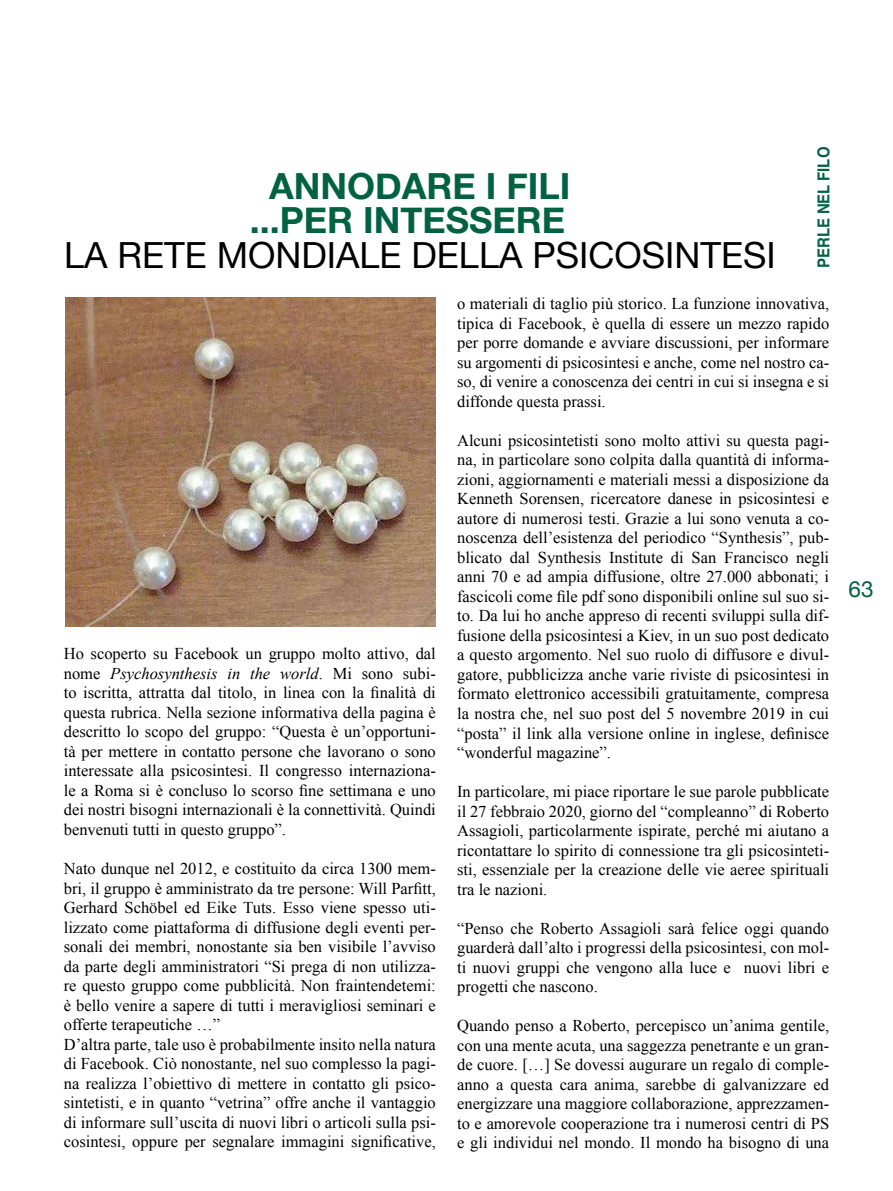
<style>
.page{position:relative;width:893px;height:1191px;background:#fff}
.page>*{position:absolute;margin:0;border:0;box-sizing:border-box;transform-origin:0 0}
.t1{font:36px "Helvetica Neue";color:#000}
.t2{font:700 36px/34.5px "Helvetica Neue";color:#006241;text-align:center}
.t3{font:22.5px "Helvetica Neue";color:#006241}
.t4{font:16.5px/19.5px "Times New Roman";color:#000;text-align:justify}
.t5{font:700 16.5px "Helvetica";color:#006241;scale:.9 1}
.s1{font-style:italic}
</style>
<div class="page">
<img style="left:65px;top:298px;width:371px;height:328px">
<h1 class="t2" style="left:250px;top:170px;width:322px">ANNODARE I FILI ...PER INTESSERE</h1>
<h1 class="t1" style="left:64px;top:229px;width:713px">LA RETE MONDIALE DELLA PSICOSINTESI</h1>
<p class="t5" style="left:810px;top:268px;width:136px;rotate:-90deg">PERLE NEL FILO</p>
<p class="t4" style="left:64px;top:644px;width:374px">Ho scoperto su Facebook un gruppo molto attivo, dal nome <span class="s1">Psychosynthesis in the world</span>. Mi sono subi&shy;to iscritta, attratta dal titolo, in linea con la finalità di questa rubrica. Nella sezione informativa della pagina è descritto lo scopo del gruppo: “Questa è un’opportuni&shy;tà per mettere in contatto persone che lavorano o sono interessate alla psicosintesi. Il congresso internaziona&shy;le a Roma si è concluso lo scorso fine settimana e uno dei nostri bisogni internazionali è la connettività. Quindi benvenuti tutti in questo gruppo”.</p>
<p class="t4" style="left:64px;top:858px;width:374px;text-align:left">Nato dunque nel 2012, e costituito da circa 1300 mem&shy;bri, il gruppo è amministrato da tre persone: Will Parfitt, Gerhard Schöbel ed Eike Tuts. Esso viene spesso uti&shy;lizzato come piattaforma di diffusione degli eventi per&shy;sonali dei membri, nonostante sia ben visibile l’avviso da parte degli amministratori “Si prega di non utilizza&shy;re questo gruppo come pubblicità. Non fraintendetemi: è bello venire a sapere di tutti i meravigliosi seminari e offerte terapeutiche …”<br>D’altra parte, tale uso è probabilmente insito nella natura di Facebook. Ciò nonostante, nel suo complesso la pagi&shy;na realizza l’obiettivo di mettere in contatto gli psico&shy;sintetisti, e in quanto “vetrina” offre anche il vantaggio di informare sull’uscita di nuovi libri o articoli sulla psi&shy;cosintesi, oppure per segnalare immagini significative,</p>
<p class="t4" style="left:457px;top:294px;width:374px">o materiali di taglio più storico. La funzione innovativa, tipica di Facebook, è quella di essere un mezzo rapido per porre domande e avviare discussioni, per informare su argomenti di psicosintesi e anche, come nel nostro ca&shy;so, di venire a conoscenza dei centri in cui si insegna e si diffonde questa prassi.</p>
<p class="t4" style="left:457px;top:430px;width:374px">Alcuni psicosintetisti sono molto attivi su questa pagi&shy;na, in particolare sono colpita dalla quantità di informa&shy;zioni, aggiornamenti e materiali messi a disposizione da Kenneth Sorensen, ricercatore danese in psicosintesi e autore di numerosi testi. Grazie a lui sono venuta a co&shy;noscenza dell’esistenza del periodico “Synthesis”, pub&shy;blicato dal Synthesis Institute di San Francisco negli anni 70 e ad ampia diffusione, oltre 27.000 abbonati; i fascicoli come file pdf sono disponibili online sul suo si&shy;to. Da lui ho anche appreso di recenti sviluppi sulla dif&shy;fusione della psicosintesi a Kiev, in un suo post dedicato a questo argomento. Nel suo ruolo di diffusore e divul&shy;gatore, pubblicizza anche varie riviste di psicosintesi in formato elettronico accessibili gratuitamente, compresa la nostra che, nel suo post del 5 novembre 2019 in cui “posta” il link alla versione online in inglese, definisce “wonderful magazine”.</p>
<p class="t4" style="left:457px;top:781px;width:374px">In particolare, mi piace riportare le sue parole pubblicate il 27 febbraio 2020, giorno del “compleanno” di Roberto Assagioli, particolarmente ispirate, perché mi aiutano a ricontattare lo spirito di connessione tra gli psicosinteti&shy;sti, essenziale per la creazione delle vie aeree spirituali tra le nazioni.</p>
<p class="t4" style="left:457px;top:918px;width:374px">“Penso che Roberto Assagioli sarà felice oggi quando guarderà dall’alto i progressi della psicosintesi, con mol&shy;ti nuovi gruppi che vengono alla luce e nuovi libri e progetti che nascono.</p>
<p class="t4" style="left:457px;top:1015px;width:374px">Quando penso a Roberto, percepisco un’anima gentile, con una mente acuta, una saggezza penetrante e un gran&shy;de cuore. […] Se dovessi augurare un regalo di comple&shy;anno a questa cara anima, sarebbe di galvanizzare ed energizzare una maggiore collaborazione, apprezzamen&shy;to e amorevole cooperazione tra i numerosi centri di PS e gli individui nel mondo. Il mondo ha bisogno di una</p>
<h2 class="t3" style="left:849px;top:573px;width:27px">63</h2>
</div>
